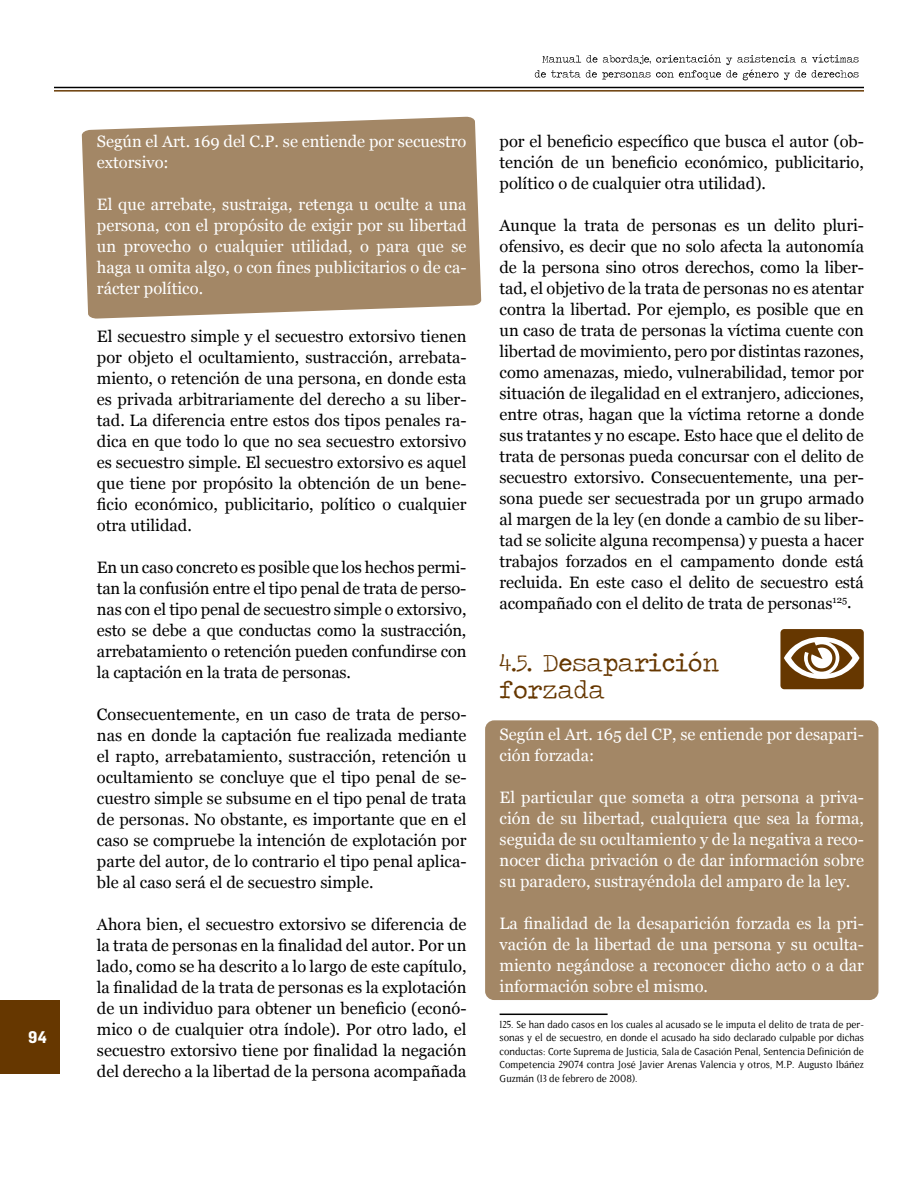
<style>
.page{position:relative;width:918px;height:1188px;background:#fff}
.page>*{position:absolute;margin:0;border:0;box-sizing:border-box;transform-origin:0 0}
.t1{font:25.5px/27px "Traveling Typewriter";color:#663700}
.t2{font:16.5px/21px "Georgia";color:#000;text-align:justify}
.t3{font:16.5px/21px "Georgia";color:#fff;text-align:justify}
.t4{font:700 16.5px "Flama Semicondensed";color:#fff}
.t5{font:12px/13.5px "Matrix Book Lining";color:#000;text-align:justify}
</style>
<div class="page">
<svg style="left:535px;top:54px;width:324px;height:26px"></svg>
<hr style="left:54px;top:87px;width:810px;height:1px;background:#000">
<hr style="left:54px;top:90px;width:810px;height:2px;background:#663700">
<div style="left:0;top:1000px;width:60px;height:73px;background:#663700"></div>
<div style="left:485px;top:720px;width:393px;height:280px;background:#a38766;border-radius:9px"></div>
<div style="left:780px;top:629px;width:84px;height:60px;background:#663700;border-radius:4px"></div>
<svg style="left:784px;top:637px;width:76px;height:42px"></svg>
<svg style="left:82px;top:117px;width:399px;height:202px;background:#aa9072"></svg>
<hr style="left:500px;top:1014px;width:108px;height:1px;background:#000">
<p class="t4" style="left:28px;top:1026px;width:20px">94</p>
<p class="t3" style="left:97px;top:130px;width:371px">Según el Art. 169 del C.P. se entiende por secuestro extorsivo:</p>
<p class="t3" style="left:97px;top:193px;width:371px">El que arrebate, sustraiga, retenga u oculte a una persona, con el propósito de exigir por su libertad un provecho o cualquier utilidad, o para que se haga u omita algo, o con fines publicitarios o de ca&shy;rácter político.</p>
<p class="t2" style="left:97px;top:325px;width:371px">El secuestro simple y el secuestro extorsivo tienen por objeto el ocultamiento, sustracción, arrebata&shy;miento, o retención de una persona, en donde esta es privada arbitrariamente del derecho a su liber&shy;tad. La diferencia entre estos dos tipos penales ra&shy;dica en que todo lo que no sea secuestro extorsivo es secuestro simple. El secuestro extorsivo es aquel que tiene por propósito la obtención de un bene&shy;ficio económico, publicitario, político o cualquier otra utilidad.</p>
<p class="t2" style="left:97px;top:556px;width:371px">En un caso concreto es posible que los hechos permi&shy;tan la confusión entre el tipo penal de trata de perso&shy;nas con el tipo penal de secuestro simple o extorsivo, esto se debe a que conductas como la sustracción, arrebatamiento o retención pueden confundirse con la captación en la trata de personas.</p>
<p class="t2" style="left:97px;top:703px;width:371px">Consecuentemente, en un caso de trata de perso&shy;nas en donde la captación fue realizada mediante el rapto, arrebatamiento, sustracción, retención u ocultamiento se concluye que el tipo penal de se&shy;cuestro simple se subsume en el tipo penal de trata de personas. No obstante, es importante que en el caso se compruebe la intención de explotación por parte del autor, de lo contrario el tipo penal aplica&shy;ble al caso será el de secuestro simple.</p>
<p class="t2" style="left:97px;top:913px;width:371px">Ahora bien, el secuestro extorsivo se diferencia de la trata de personas en la finalidad del autor. Por un lado, como se ha descrito a lo largo de este capítulo, la finalidad de la trata de personas es la explotación de un individuo para obtener un beneficio (econó&shy;mico o de cualquier otra índole). Por otro lado, el secuestro extorsivo tiene por finalidad la negación del derecho a la libertad de la persona acompañada</p>
<p class="t2" style="left:500px;top:130px;width:366px">por el beneficio específico que busca el autor (ob&shy;tención de un beneficio económico, publicitario, político o de cualquier otra utilidad).</p>
<p class="t2" style="left:500px;top:214px;width:366px">Aunque la trata de personas es un delito pluri&shy;ofensivo, es decir que no solo afecta la autonomía de la persona sino otros derechos, como la liber&shy;tad, el objetivo de la trata de personas no es atentar contra la libertad. Por ejemplo, es posible que en un caso de trata de personas la víctima cuente con libertad de movimiento, pero por distintas razones, como amenazas, miedo, vulnerabilidad, temor por situación de ilegalidad en el extranjero, adicciones, entre otras, hagan que la víctima retorne a donde sus tratantes y no escape. Esto hace que el delito de trata de personas pueda concursar con el delito de secuestro extorsivo. Consecuentemente, una per&shy;sona puede ser secuestrada por un grupo armado al margen de la ley (en donde a cambio de su liber&shy;tad se solicite alguna recompensa) y puesta a hacer trabajos forzados en el campamento donde está recluida. En este caso el delito de secuestro está acompañado con el delito de trata de personas<sup>125</sup>.</p>
<h1 class="t1" style="left:500px;top:649px;width:221px">4.5. Desaparición forzada</h1>
<p class="t3" style="left:500px;top:724px;width:366px">Según el Art. 165 del CP, se entiende por desapari&shy;ción forzada:</p>
<p class="t3" style="left:500px;top:787px;width:366px">El particular que someta a otra persona a priva&shy;ción de su libertad, cualquiera que sea la forma, seguida de su ocultamiento y de la negativa a reco&shy;nocer dicha privación o de dar información sobre su paradero, sustrayéndola del amparo de la ley.</p>
<p class="t3" style="left:500px;top:913px;width:366px">La finalidad de la desaparición forzada es la pri&shy;vación de la libertad de una persona y su oculta&shy;miento negándose a reconocer dicho acto o a dar información sobre el mismo.</p>
<p class="t5" style="left:500px;top:1017px;width:366px">125. Se han dado casos en los cuales al acusado se le imputa el delito de trata de per&shy;sonas y el de secuestro, en donde el acusado ha sido declarado culpable por dichas conductas: Corte Suprema de Justicia, Sala de Casación Penal, Sentencia Definición de Competencia 29074 contra José Javier Arenas Valencia y otros, M.P. Augusto Ibáñez Guzmán (13 de febrero de 2008).</p>
</div>
